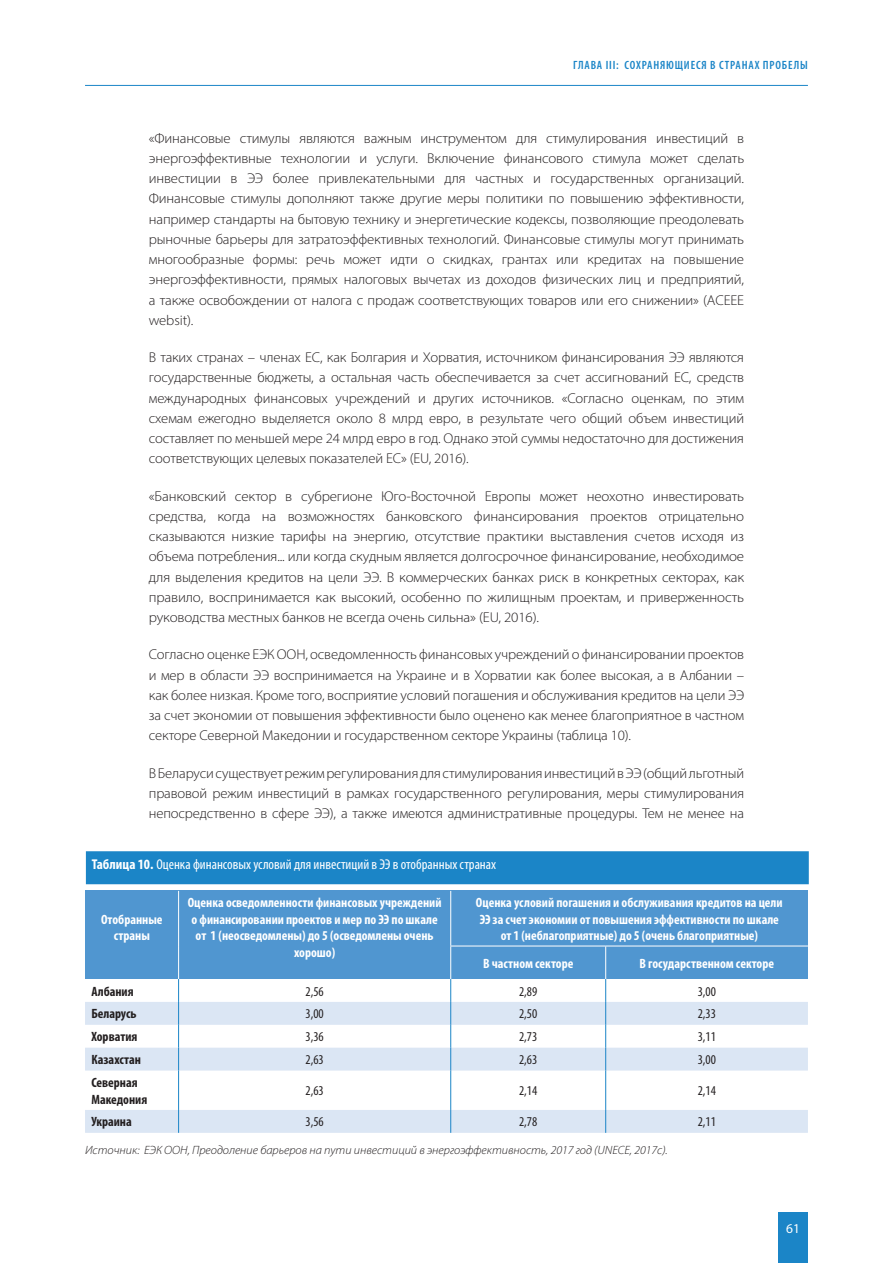
<style>
.page{position:relative;width:893px;height:1263px;background:#fff}
.page>*{position:absolute;margin:0;border:0;box-sizing:border-box;transform-origin:0 0}
.t1{font:300 14.25px/20.2px "Myriad Pro";letter-spacing:-.01em;color:#231f20;text-align:justify}
.t2{font:300 14.25px/20.2px "Myriad Pro";letter-spacing:-.01em;color:#231f20;text-align:justify;scale:1.05 1}
.t3{font:condensed 14.25px "Myriad Pro";color:#fff}
.t4{font:700 condensed 13.5px/16.5px "Myriad Pro";color:#fff;text-align:center}
.t5{font:condensed 13.5px "Myriad Pro";color:#231f20}
.t6{font:700 condensed 13.5px/16.5px "Myriad Pro";color:#231f20}
.t7{font:13.5px "Myriad Pro";color:#fff}
.t8{font:italic 300 12px "Myriad Pro";color:#231f20}
.t9{font:600 condensed 12px "Myriad Pro";letter-spacing:.07em;color:#1b85c7}
.s1{font-weight:700}
</style>
<div class="page">
<hr style="left:85px;top:85px;width:723px;height:1px;background:#1b85c7">
<div style="left:778px;top:1212px;width:30px;height:51px;background:#1b85c7"></div>
<div style="left:86px;top:851px;width:723px;height:33px;background:#1b85c7"></div>
<div style="left:85px;top:891px;width:723px;height:88px;background:#5096d0"></div>
<svg style="left:85px;top:1002px;width:723px;height:131px;fill:#dbe6f4"></svg>
<hr style="left:178px;top:891px;width:1px;height:55px;background:#fff">
<hr style="left:178px;top:946px;width:1px;height:33px;background:#fff">
<hr style="left:450px;top:891px;width:1px;height:55px;background:#fff">
<hr style="left:450px;top:946px;width:156px;height:1px;background:#fff">
<hr style="left:450px;top:946px;width:1px;height:33px;background:#fff">
<hr style="left:606px;top:946px;width:202px;height:1px;background:#fff">
<hr style="left:605px;top:946px;width:1px;height:33px;background:#fff">
<svg style="left:178px;top:979px;width:1px;height:91px"></svg>
<svg style="left:450px;top:979px;width:1px;height:91px"></svg>
<svg style="left:605px;top:979px;width:1px;height:91px"></svg>
<hr style="left:178px;top:1070px;width:1px;height:40px;background:#1b85c7">
<hr style="left:450px;top:1070px;width:1px;height:40px;background:#1b85c7">
<hr style="left:605px;top:1070px;width:1px;height:40px;background:#1b85c7">
<svg style="left:178px;top:1110px;width:1px;height:23px"></svg>
<svg style="left:450px;top:1110px;width:1px;height:23px"></svg>
<svg style="left:605px;top:1110px;width:1px;height:23px"></svg>
<p class="t9" style="left:573px;top:57px;width:236px">ГЛАВА III: СОХРАНЯЮЩИЕСЯ В СТРАНАХ ПРОБЕЛЫ</p>
<p class="t1" style="left:149px;top:127px;width:597px">«Финансовые стимулы являются важным инструментом для стимулирования инвестиций в энергоэффективные технологии и услуги. Включение финансового стимула может сделать инвестиции в ЭЭ более привлекательными для частных и государственных организаций.<br>Финансовые стимулы дополняют также другие меры политики по повышению эффективности, например стандарты на бытовую технику и энергетические кодексы, позволяющие преодолевать рыночные барьеры для затратоэффективных технологий. Финансовые стимулы могут принимать многообразные формы: речь может идти о скидках, грантах или кредитах на повышение энергоэффективности, прямых налоговых вычетах из доходов физических лиц и предприятий, а также освобождении от налога с продаж соответствующих товаров или его снижении» (ACEEE websit).</p>
<p class="t1" style="left:149px;top:347px;width:597px">В таких странах – членах ЕС, как Болгария и Хорватия, источником финансирования ЭЭ являются государственные бюджеты, а остальная часть обеспечивается за счет ассигнований ЕС, средств международных финансовых учреждений и других источников. «Согласно оценкам, по этим схемам ежегодно выделяется около 8 млрд евро, в результате чего общий объем инвестиций составляет по меньшей мере 24 млрд евро в год. Однако этой суммы недостаточно для достижения соответствующих целевых показателей ЕС» (EU, 2016).</p>
<p class="t2" style="left:149px;top:486px;width:568px">«Банковский сектор в субрегионе Юго-Восточной Европы может неохотно инвестировать средства, когда на возможностях банковского финансирования проектов отрицательно сказываются низкие тарифы на энергию, отсутствие практики выставления счетов исходя из объема потребления... или когда скудным является долгосрочное финансирование, необходимое для выделения кредитов на цели ЭЭ. В коммерческих банках риск в конкретных секторах, как правило, воспринимается как высокий, особенно по жилищным проектам, и приверженность руководства местных банков не всегда очень сильна» (ЕU, 2016).</p>
<p class="t1" style="left:149px;top:644px;width:597px">Согласно оценке ЕЭК ООН, осведомленность финансовых учреждений о финансировании проектов и мер в области ЭЭ воспринимается на Украине и в Хорватии как более высокая, а в Албании – как более низкая. Кроме того, восприятие условий погашения и обслуживания кредитов на цели ЭЭ за счет экономии от повышения эффективности было оценено как менее благоприятное в частном секторе Северной Македонии и государственном секторе Украины (таблица 10).</p>
<p class="t1" style="left:149px;top:763px;width:597px">В Беларуси существует режим регулирования для стимулирования инвестиций в ЭЭ (общий льготный правовой режим инвестиций в рамках государственного регулирования, меры стимулирования непосредственно в сфере ЭЭ), а также имеются административные процедуры. Тем не менее на</p>
<p class="t3" style="left:92px;top:856px;width:406px"><span class="s1">Таблица 10.</span> Оценка финансовых условий для инвестиций в ЭЭ в отобранных странах</p>
<p class="t4" style="left:101px;top:910px;width:63px">Отобранные страны</p>
<p class="t4" style="left:188px;top:894px;width:255px">Оценка осведомленности финансовых учреждений о финансировании проектов и мер по ЭЭ по шкале от 1 (неосведомлены) до 5 (осведомлены очень хорошо)</p>
<p class="t4" style="left:476px;top:894px;width:308px">Оценка условий погашения и обслуживания кредитов на цели<br>ЭЭ за счет экономии от повышения эффективности по шкале от 1 (неблагоприятные) до 5 (очень благоприятные)</p>
<p class="t4" style="left:483px;top:954px;width:92px">В частном секторе</p>
<p class="t4" style="left:639px;top:954px;width:136px">В государственном секторе</p>
<p class="t6" style="left:91px;top:982px;width:44px">Албания</p>
<p class="t5" style="left:306px;top:983px;width:20px">2,56</p>
<p class="t5" style="left:519px;top:983px;width:20px">2,89</p>
<p class="t5" style="left:698px;top:983px;width:20px">3,00</p>
<p class="t6" style="left:91px;top:1005px;width:47px">Беларусь</p>
<p class="t5" style="left:306px;top:1006px;width:20px">3,00</p>
<p class="t5" style="left:519px;top:1006px;width:20px">2,50</p>
<p class="t5" style="left:698px;top:1006px;width:20px">2,33</p>
<p class="t6" style="left:91px;top:1028px;width:48px">Хорватия</p>
<p class="t5" style="left:306px;top:1029px;width:20px">3,36</p>
<p class="t5" style="left:519px;top:1029px;width:20px">2,73</p>
<p class="t5" style="left:698px;top:1029px;width:20px">3,11</p>
<p class="t6" style="left:91px;top:1051px;width:51px">Казахстан</p>
<p class="t5" style="left:306px;top:1051px;width:20px">2,63</p>
<p class="t5" style="left:519px;top:1051px;width:20px">2,63</p>
<p class="t5" style="left:698px;top:1051px;width:20px">3,00</p>
<p class="t6" style="left:91px;top:1074px;width:57px">Северная<br>Македония</p>
<p class="t5" style="left:306px;top:1083px;width:20px">2,63</p>
<p class="t5" style="left:519px;top:1083px;width:20px">2,14</p>
<p class="t5" style="left:698px;top:1083px;width:20px">2,14</p>
<p class="t6" style="left:91px;top:1113px;width:42px">Украина</p>
<p class="t5" style="left:306px;top:1114px;width:20px">3,56</p>
<p class="t5" style="left:519px;top:1114px;width:20px">2,78</p>
<p class="t5" style="left:698px;top:1114px;width:20px">2,11</p>
<p class="t8" style="left:85px;top:1142px;width:584px">Источник: ЕЭК ООН, Преодоление барьеров на пути инвестиций в энергоэффективность, 2017 год (UNECE, 2017c).</p>
<p class="t7" style="left:786px;top:1220px;width:15px">61</p>
</div>
